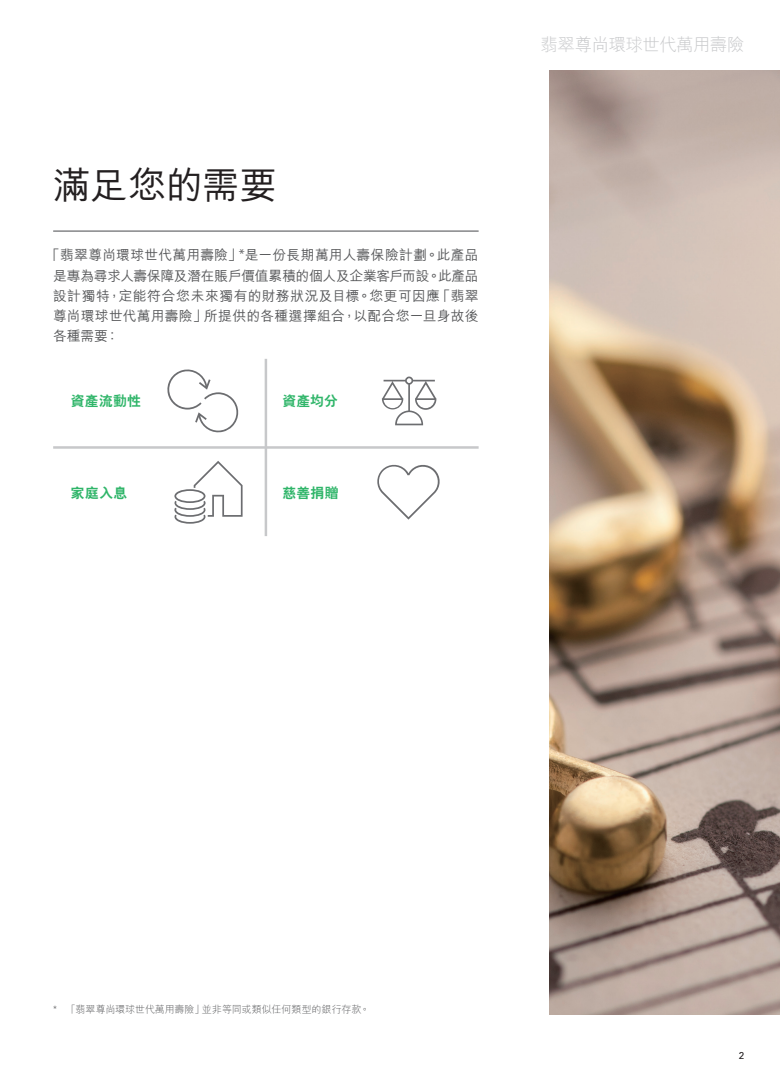
<style>
.page{position:relative;width:780px;height:1085px;background:#fff}
.page>*{position:absolute;margin:0;border:0;box-sizing:border-box;transform-origin:0 0}
.t1{font:500 37.5px "M Hei HK";letter-spacing:-.01em;color:#231f20}
.t2{font:300 17.5px "M Hei HK";letter-spacing:-.035em;color:#c7c8ca}
.t3{font:500 13.75px/20px "M Hei HK";letter-spacing:.02em;color:#57585a;text-align:justify}
.t4{font:800 13.75px "C Hei 2 HK";letter-spacing:.02em;color:#2fb569}
.t5{font:300 10px "M Hei HK";letter-spacing:-.005em;color:#57585a}
.t6{font:10px "Univers";color:#231f20}
.s1{font-family:"Univers Nextfor HSBCW01";font-weight:300}
</style>
<div class="page">
<img style="left:549px;top:71px;width:231px;height:942px">
<hr style="left:53px;top:446px;width:425px;height:2px;background:#c7c8ca">
<hr style="left:264px;top:359px;width:3px;height:177px;background:#c7c8ca">
<svg style="left:167px;top:369px;width:72px;height:64px"></svg>
<svg style="left:174px;top:461px;width:68px;height:62px"></svg>
<svg style="left:382px;top:376px;width:54px;height:49px"></svg>
<svg style="left:377px;top:464px;width:63px;height:55px"></svg>
<hr style="left:53px;top:230px;width:425px;height:2px;background:#6c6d70">
<h1 class="t1" style="left:53px;top:158px;width:225px">滿足您的需要</h1>
<p class="t3" style="left:53px;top:244px;width:427px;text-indent:-7px">「翡翠尊尚環球世代萬用壽險」<span class="s1">*</span>是一份長期萬用人壽保險計劃。此產品是專為尋求人壽保障及潛在賬戶價值累積的個人及企業客戶而設。此產品設計獨特，定能符合您未來獨有的財務狀況及目標。您更可因應「翡翠尊尚環球世代萬用壽險」所提供的各種選擇組合，以配合您一旦身故後各種需要：</p>
<p class="t4" style="left:71px;top:392px;width:72px">資產流動性</p>
<p class="t4" style="left:282px;top:392px;width:57px">資產均分</p>
<p class="t4" style="left:71px;top:483px;width:58px">家庭入息</p>
<p class="t4" style="left:282px;top:483px;width:58px">慈善捐贈</p>
<p class="t2" style="left:540px;top:32px;width:206px">翡翠尊尚環球世代萬用壽險</p>
<p class="t5" style="left:53px;top:1001px;width:318px">* 「翡翠尊尚環球世代萬用壽險」並非等同或類似任何類型的銀行存款。</p>
<p class="t6" style="left:739px;top:1049px;width:7px">2</p>
</div>
